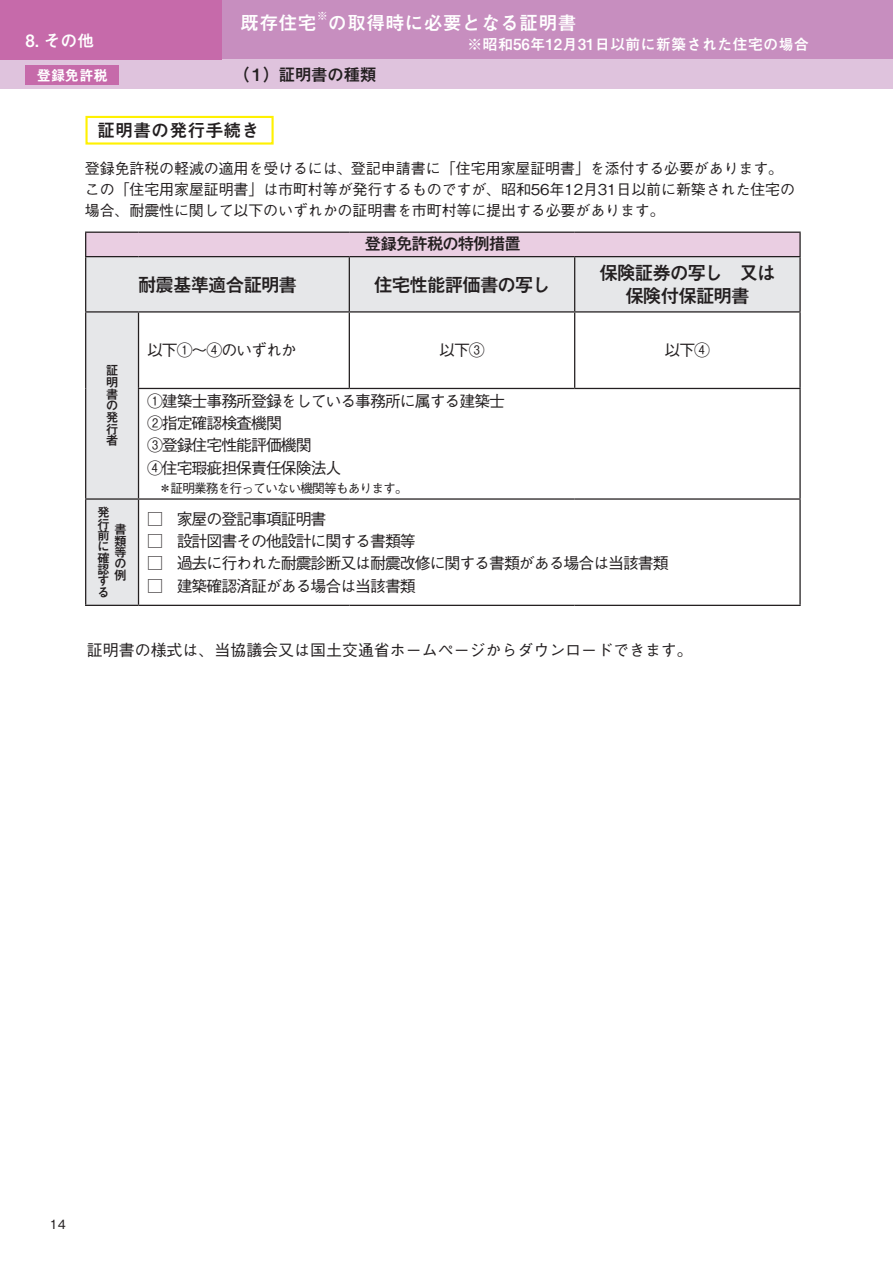
<style>
.page{position:relative;width:893px;height:1263px;background:#fff}
.page>*{position:absolute;margin:0;border:0;box-sizing:border-box;transform-origin:0 0}
.t1{font:700 19.2px/23.4px "Mi Go MB1 Std De";letter-spacing:-.08em;color:#231f20;text-align:center}
.t2{font:700 19.2px "Mi Go MB1 Std De";color:#fff}
.t3{font:700 18px "Mi Go MB1 Std De";color:#231f20}
.t4{font:700 18px "Futo Go B101 Pro";color:#fff}
.t5{font:700 16.95px "Mi Go MB1 Std De";letter-spacing:-.085em;color:#231f20}
.t6{font:700 16.95px "Mi Go MB1 Std De";color:#fff}
.t7{font:500 15.9px/22.4px "Gothic BBB Pro";letter-spacing:-.065em;color:#231f20}
.t8{font:500 15.9px "Gothic BBB Pro";color:#231f20}
.t9{font:700 15.3px "Mi Go MB1 Std De";color:#fff}
.t10{font:500 15px/21px "Gothic BBB Pro";letter-spacing:-.01em;color:#231f20}
.t11{font:700 14.85px "Futo Go B101 Pro";letter-spacing:-.02em;color:#fff}
.t12{font:700 13.5px "Futo Go B101 Pro";letter-spacing:-.01em;color:#fff}
.t13{font:500 12.75px "Gothic BBB Pro";letter-spacing:-.075em;color:#231f20}
.t14{font:700 12.75px "Mi Go MB1 Std De";color:#231f20}
.t15{font:700 11.1px "Mi Go MB1 Std De";color:#fff}
</style>
<div class="page">
<div style="left:0;top:0;width:893px;height:60px;background:#c78ebf"></div>
<div style="left:0;top:60px;width:893px;height:29px;background:#dfc3dd"></div>
<div style="left:26px;top:66px;width:93px;height:19px;background:#c66aaa"></div>
<div style="left:0;top:0;width:221px;height:60px;background:#c66aaa"></div>
<div style="left:86px;top:232px;width:714px;height:25px;background:#eacee2"></div>
<svg style="left:86px;top:257px;width:713px;height:348px"></svg>
<hr style="left:85px;top:232px;width:54px;height:1px;background:#231f20">
<svg style="left:85px;top:233px;width:1px;height:23px"></svg>
<hr style="left:139px;top:232px;width:210px;height:1px;background:#231f20">
<hr style="left:349px;top:232px;width:226px;height:1px;background:#231f20">
<hr style="left:575px;top:232px;width:226px;height:1px;background:#231f20">
<hr style="left:799px;top:233px;width:2px;height:23px;background:#231f20">
<hr style="left:85px;top:256px;width:54px;height:1px;background:#231f20">
<hr style="left:85px;top:257px;width:1px;height:54px;background:#231f20">
<hr style="left:139px;top:256px;width:210px;height:1px;background:#231f20">
<hr style="left:349px;top:256px;width:226px;height:1px;background:#231f20">
<hr style="left:349px;top:257px;width:1px;height:54px;background:#231f20">
<hr style="left:575px;top:256px;width:226px;height:1px;background:#231f20">
<hr style="left:574px;top:257px;width:1px;height:54px;background:#231f20">
<hr style="left:799px;top:257px;width:2px;height:54px;background:#231f20">
<hr style="left:85px;top:311px;width:54px;height:2px;background:#231f20">
<hr style="left:85px;top:313px;width:1px;height:75px;background:#231f20">
<hr style="left:85px;top:388px;width:1px;height:110px;background:#231f20">
<hr style="left:139px;top:311px;width:210px;height:2px;background:#231f20">
<hr style="left:138px;top:313px;width:1px;height:75px;background:#231f20">
<hr style="left:349px;top:311px;width:226px;height:2px;background:#231f20">
<hr style="left:349px;top:313px;width:1px;height:75px;background:#231f20">
<hr style="left:575px;top:311px;width:226px;height:2px;background:#231f20">
<hr style="left:574px;top:313px;width:1px;height:75px;background:#231f20">
<hr style="left:799px;top:313px;width:2px;height:75px;background:#231f20">
<hr style="left:138px;top:388px;width:211px;height:1px;background:#231f20">
<hr style="left:138px;top:389px;width:1px;height:109px;background:#231f20">
<hr style="left:349px;top:388px;width:226px;height:1px;background:#231f20">
<hr style="left:575px;top:388px;width:226px;height:1px;background:#231f20">
<hr style="left:799px;top:389px;width:2px;height:109px;background:#231f20">
<hr style="left:85px;top:498px;width:54px;height:2px;background:#231f20">
<hr style="left:85px;top:500px;width:1px;height:105px;background:#231f20">
<hr style="left:139px;top:498px;width:210px;height:2px;background:#231f20">
<hr style="left:138px;top:500px;width:1px;height:105px;background:#231f20">
<hr style="left:349px;top:498px;width:226px;height:2px;background:#231f20">
<hr style="left:575px;top:498px;width:226px;height:2px;background:#231f20">
<hr style="left:799px;top:500px;width:2px;height:105px;background:#231f20">
<hr style="left:85px;top:605px;width:54px;height:1px;background:#231f20">
<hr style="left:139px;top:605px;width:210px;height:1px;background:#231f20">
<hr style="left:349px;top:605px;width:226px;height:1px;background:#231f20">
<hr style="left:575px;top:605px;width:226px;height:1px;background:#231f20">
<div style="left:85px;top:116px;width:189px;height:29px;border:2px solid #fff101"></div>
<p class="t2" style="left:221px;top:8px;width:97px">　既存住宅</p>
<p class="t15" style="left:317px;top:8px;width:13px">※</p>
<p class="t2" style="left:328px;top:8px;width:250px">の取得時に必要となる証明書</p>
<p class="t6" style="left:26px;top:28px;width:71px">8. その他</p>
<p class="t4" style="left:68px;top:27px;width:19px">の</p>
<p class="t9" style="left:467px;top:33px;width:343px">※昭和56年12月31日以前に新築された住宅の場合</p>
<p class="t12" style="left:574px;top:33px;width:299px">※昭和56年12月31日以前に新築された住宅の場合</p>
<p class="t11" style="left:36px;top:63px;width:75px">登録免許税</p>
<p class="t5" style="left:233px;top:61px;width:146px">（１）証明書の種類</p>
<p class="t3" style="left:97px;top:117px;width:164px">証明書の発行手続き</p>
<p class="t10" style="left:85px;top:156px;width:712px">登録免許税の軽減の適用を受けるには、登記申請書に「住宅用家屋証明書」を添付する必要があります。この「住宅用家屋証明書」は市町村等が発行するものですが、昭和56年12月31日以前に新築された住宅の場合、耐震性に関して以下のいずれかの証明書を市町村等に提出する必要があります。</p>
<p class="t5" style="left:365px;top:231px;width:158px">登録免許税の特例措置</p>
<p class="t1" style="left:138px;top:271px;width:161px">耐震基準適合証明書</p>
<p class="t1" style="left:374px;top:271px;width:178px">住宅性能評価書の写し</p>
<p class="t1" style="left:599px;top:259px;width:178px">保険証券の写し 又は保険付保証明書</p>
<p class="t14" style="left:106px;top:361px;width:14px">証</p>
<p class="t14" style="left:106px;top:372px;width:14px">明</p>
<p class="t14" style="left:106px;top:384px;width:14px">書</p>
<p class="t14" style="left:106px;top:396px;width:14px">の</p>
<p class="t14" style="left:106px;top:408px;width:14px">発</p>
<p class="t14" style="left:106px;top:419px;width:14px">行</p>
<p class="t14" style="left:106px;top:431px;width:14px">者</p>
<p class="t7" style="left:147px;top:337px;width:151px">以下①～④のいずれか</p>
<p class="t7" style="left:439px;top:337px;width:47px">以下③</p>
<p class="t7" style="left:665px;top:337px;width:47px">以下④</p>
<p class="t7" style="left:147px;top:388px;width:360px">①建築士事務所登録をしている事務所に属する建築士<br>②指定確認検査機関<br>③登録住宅性能評価機関<br>④住宅瑕疵担保責任保険法人</p>
<p class="t13" style="left:159px;top:478px;width:251px">＊証明業務を行っていない機関等もあります。</p>
<p class="t14" style="left:97px;top:503px;width:14px">発</p>
<p class="t7" style="left:147px;top:506px;width:181px">□ 家屋の登記事項証明書</p>
<p class="t7" style="left:147px;top:528px;width:270px">□ 設計図書その他設計に関する書類等</p>
<p class="t7" style="left:147px;top:550px;width:523px">□ 過去に行われた耐震診断又は耐震改修に関する書類がある場合は当該書類</p>
<p class="t7" style="left:147px;top:573px;width:270px">□ 建築確認済証がある場合は当該書類</p>
<p class="t14" style="left:97px;top:514px;width:14px">行</p>
<p class="t14" style="left:114px;top:520px;width:14px">書</p>
<p class="t14" style="left:97px;top:526px;width:14px">前</p>
<p class="t14" style="left:114px;top:531px;width:14px">類</p>
<p class="t14" style="left:97px;top:537px;width:14px">に</p>
<p class="t14" style="left:114px;top:543px;width:14px">等</p>
<p class="t14" style="left:97px;top:548px;width:14px">確</p>
<p class="t14" style="left:114px;top:554px;width:14px">の</p>
<p class="t14" style="left:97px;top:560px;width:14px">認</p>
<p class="t14" style="left:114px;top:565px;width:14px">例</p>
<p class="t14" style="left:97px;top:571px;width:14px">す</p>
<p class="t14" style="left:97px;top:582px;width:14px">る</p>
<p class="t8" style="left:87px;top:637px;width:607px">証明書の様式は、当協議会又は国土交通省ホームページからダウンロードできます。</p>
<p class="t13" style="left:50px;top:1214px;width:18px">14</p>
</div>
